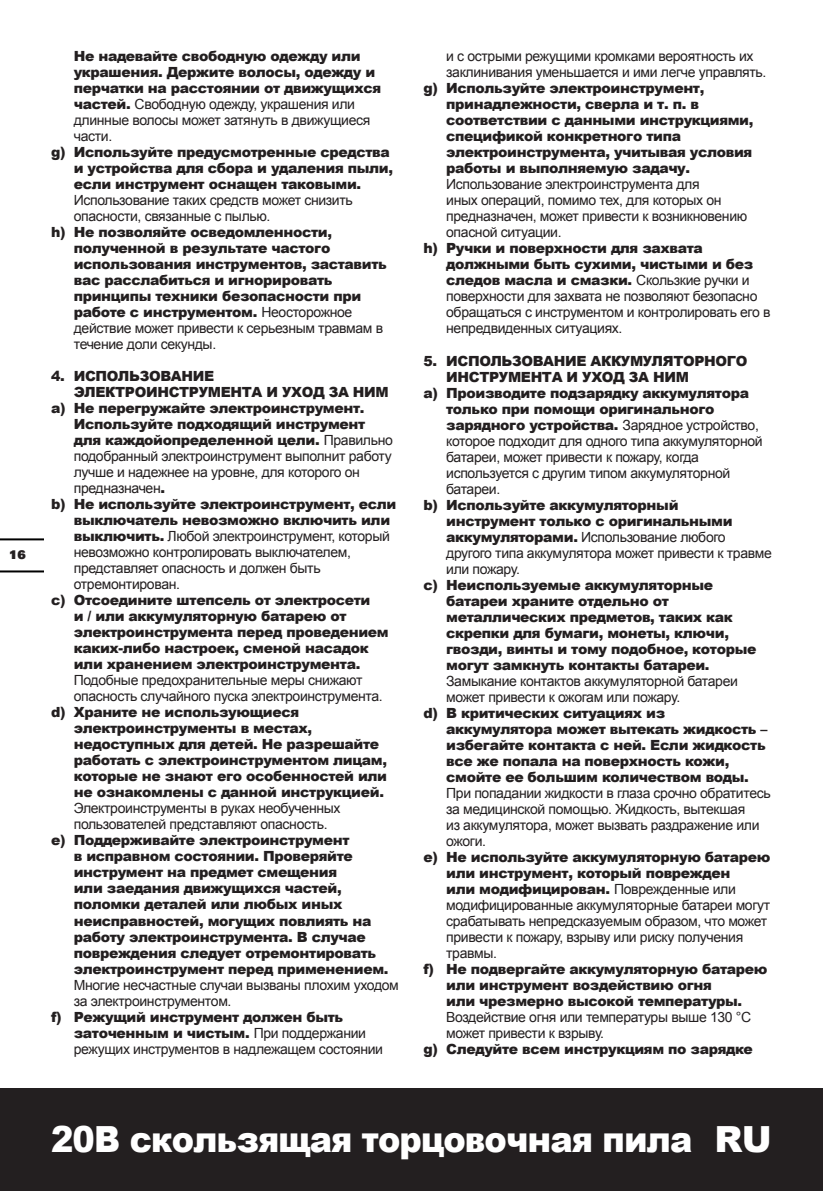
<style>
.page{position:relative;width:823px;height:1191px;background:#fff}
.page>*{position:absolute;margin:0;border:0;box-sizing:border-box;transform-origin:0 0}
.t1{font:900 36px "Arial";letter-spacing:-.025em;color:#fff;scale:.93 1}
.t2{font:900 14px/16px "Arial";letter-spacing:-.025em;color:#231f20}
.t3{font:14px/16px "Arial";letter-spacing:-.025em;color:#231f20}
.t4{font:900 12px "Univers";color:#231f20}
.s1{font-weight:400}
.s2{font-weight:900}
</style>
<div class="page">
<div style="left:0;top:1089px;width:822px;height:102px;background:#231f20"></div>
<hr style="left:0;top:570px;width:43px;height:2px;background:#000">
<hr style="left:0;top:538px;width:43px;height:2px;background:#000">
<p class="t4" style="left:9px;top:546px;width:18px">16</p>
<p class="t2" style="left:74px;top:48px;width:309px">Не надевайте свободную одежду или украшения. Держите волосы, одежду и перчатки на расстоянии от движущихся частей. <span class="s1">Свободную одежду, украшения или длинные волосы может затянуть в движущиеся части.</span></p>
<p class="t2" style="left:74px;top:144px;width:320px;text-indent:-23px">g) Используйте предусмотренные средства и устройства для сбора и удаления пыли, если инструмент оснащен таковыми.</p>
<p class="t3" style="left:74px;top:192px;width:280px">Использование таких средств может снизить опасности, связанные с пылью.</p>
<p class="t2" style="left:74px;top:224px;width:314px;text-indent:-23px">h) Не позволяйте осведомленности, полученной в результате частого использования инструментов, заставить вас расслабиться и игнорировать принципы техники безопасности при работе с инструментом. <span class="s1">Неосторожное действие может привести к серьезным травмам в течение доли секунды.</span></p>
<p class="t2" style="left:51px;top:368px;width:164px">4. ИСПОЛЬЗОВАНИЕ</p>
<p class="t2" style="left:74px;top:384px;width:316px">ЭЛЕКТРОИНСТРУМЕНТА И УХОД ЗА НИМ</p>
<p class="t2" style="left:51px;top:400px;width:315px">a) Не перегружайте электроинструмент.</p>
<p class="t2" style="left:74px;top:416px;width:293px">Используйте подходящий инструмент</p>
<p class="t2" style="left:74px;top:432px;width:320px">для каждойопределенной цели. <span class="s1">Правильно</span></p>
<p class="t3" style="left:74px;top:448px;width:319px">подобранный электроинструмент выполнит работу</p>
<p class="t3" style="left:74px;top:464px;width:287px">лучше и надежнее на уровне, для которого он</p>
<p class="t3" style="left:74px;top:480px;width:93px">предназначен<span class="s2">.</span></p>
<p class="t2" style="left:51px;top:496px;width:346px">b) Не используйте электроинструмент, если</p>
<p class="t2" style="left:74px;top:512px;width:318px">выключатель невозможно включить или</p>
<p class="t3" style="left:74px;top:528px;width:317px"><span class="s2">выключить.</span> Любой электроинструмент, который</p>
<p class="t3" style="left:74px;top:544px;width:278px">невозможно контролировать выключателем,</p>
<p class="t3" style="left:74px;top:560px;width:248px">представляет опасность и должен быть</p>
<p class="t3" style="left:74px;top:576px;width:108px">отремонтирован.</p>
<p class="t2" style="left:74px;top:592px;width:316px;text-indent:-23px">c) Отсоедините штепсель от электросети<br>и / или аккумуляторную батарею от электроинструмента перед проведением каких-либо настроек, сменой насадок или хранением электроинструмента.</p>
<p class="t3" style="left:74px;top:672px;width:310px">Подобные предохранительные меры снижают опасность случайного пуска электроинструмента.</p>
<p class="t2" style="left:74px;top:704px;width:315px;text-indent:-23px">d) Храните не использующиеся электроинструменты в местах, недоступных для детей. Не разрешайте работать с электроинструментом лицам, которые не знают его особенностей или не ознакомлены с данной инструкцией.</p>
<p class="t3" style="left:74px;top:800px;width:268px">Электроинструменты в руках необученных пользователей представляют опасность.</p>
<p class="t2" style="left:74px;top:832px;width:316px;text-indent:-23px">e) Поддерживайте электроинструмент<br>в исправном состоянии. Проверяйте инструмент на предмет смещения<br>или заедания движущихся частей, поломки деталей или любых иных неисправностей, могущих повлиять на работу электроинструмента. В случае повреждения следует отремонтировать электроинструмент перед применением.</p>
<p class="t3" style="left:74px;top:976px;width:326px">Многие несчастные случаи вызваны плохим уходом за электроинструментом.</p>
<p class="t3" style="left:74px;top:1008px;width:310px;text-indent:-23px"><span class="s2">f) Режущий инструмент должен быть заточенным и чистым.</span> При поддержании режущих инструментов в надлежащем состоянии</p>
<p class="t3" style="left:446px;top:49px;width:321px">и с острыми режущими кромками вероятность их заклинивания уменьшается и ими легче управлять.</p>
<p class="t2" style="left:446px;top:80px;width:308px;text-indent:-23px">g) Используйте электроинструмент, принадлежности, сверла и т. п. в соответствии с данными инструкциями, спецификой конкретного типа электроинструмента, учитывая условия работы и выполняемую задачу.</p>
<p class="t3" style="left:446px;top:177px;width:302px">Использование электроинструмента для<br>иных операций, помимо тех, для которых он предназначен, может привести к возникновению опасной ситуации.</p>
<p class="t3" style="left:446px;top:241px;width:325px;text-indent:-23px"><span class="s2">h) Ручки и поверхности для захвата должными быть сухими, чистыми и без следов масла и смазки.</span> Скользкие ручки и поверхности для захвата не позволяют безопасно обращаться с инструментом и контролировать его в непредвиденных ситуациях.</p>
<p class="t2" style="left:423px;top:352px;width:325px">5. ИСПОЛЬЗОВАНИЕ АККУМУЛЯТОРНОГО</p>
<p class="t2" style="left:446px;top:368px;width:244px">ИНСТРУМЕНТА И УХОД ЗА НИМ</p>
<p class="t2" style="left:423px;top:384px;width:327px">a) Производите подзарядку аккумулятора</p>
<p class="t2" style="left:446px;top:400px;width:270px">только при помощи оригинального</p>
<p class="t2" style="left:446px;top:416px;width:314px">зарядного устройства. <span class="s1">Зарядное устройство,</span></p>
<p class="t3" style="left:446px;top:433px;width:318px">которое подходит для одного типа аккумуляторной</p>
<p class="t3" style="left:446px;top:449px;width:254px">батареи, может привести к пожару, когда</p>
<p class="t3" style="left:446px;top:465px;width:285px">используется с другим типом аккумуляторной</p>
<p class="t3" style="left:446px;top:481px;width:56px">батареи.</p>
<p class="t2" style="left:446px;top:496px;width:327px;text-indent:-23px">b) Используйте аккумуляторный<br>инструмент только с оригинальными аккумуляторами. <span class="s1">Использование любого другого типа аккумулятора может привести к травме или пожару.</span></p>
<p class="t2" style="left:446px;top:576px;width:311px;text-indent:-23px">c) Неиспользуемые аккумуляторные батареи храните отдельно от металлических предметов, таких как скрепки для бумаги, монеты, ключи, гвозди, винты и тому подобное, которые могут замкнуть контакты батареи.</p>
<p class="t3" style="left:446px;top:673px;width:293px">Замыкание контактов аккумуляторной батареи может привести к ожогам или пожару.</p>
<p class="t2" style="left:446px;top:704px;width:322px;text-indent:-23px">d) В критических ситуациях из аккумулятора может вытекать жидкость – избегайте контакта с ней. Если жидкость все же попала на поверхность кожи, смойте ее большим количеством воды.</p>
<p class="t3" style="left:446px;top:785px;width:326px">При попадании жидкости в глаза срочно обратитесь за медицинской помощью. Жидкость, вытекшая<br>из аккумулятора, может вызвать раздражение или ожоги.</p>
<p class="t3" style="left:446px;top:849px;width:325px;text-indent:-23px"><span class="s2">e) Не используйте аккумуляторную батарею или инструмент, который поврежден<br>или модифицирован.</span> Поврежденные или модифицированные аккумуляторные батареи могут срабатывать непредсказуемым образом, что может привести к пожару, взрыву или риску получения травмы.</p>
<p class="t2" style="left:446px;top:960px;width:322px;text-indent:-23px">f) Не подвергайте аккумуляторную батарею или инструмент воздействию огня<br>или чрезмерно высокой температуры.</p>
<p class="t3" style="left:446px;top:1009px;width:306px">Воздействие огня или температуры выше 130 °C может привести к взрыву.</p>
<p class="t2" style="left:423px;top:1040px;width:331px">g) Следуйте всем инструкциям по зарядке</p>
<h1 class="t1" style="left:51px;top:1113px;width:776px">20B скользящая торцовочная пила RU</h1>
</div>
